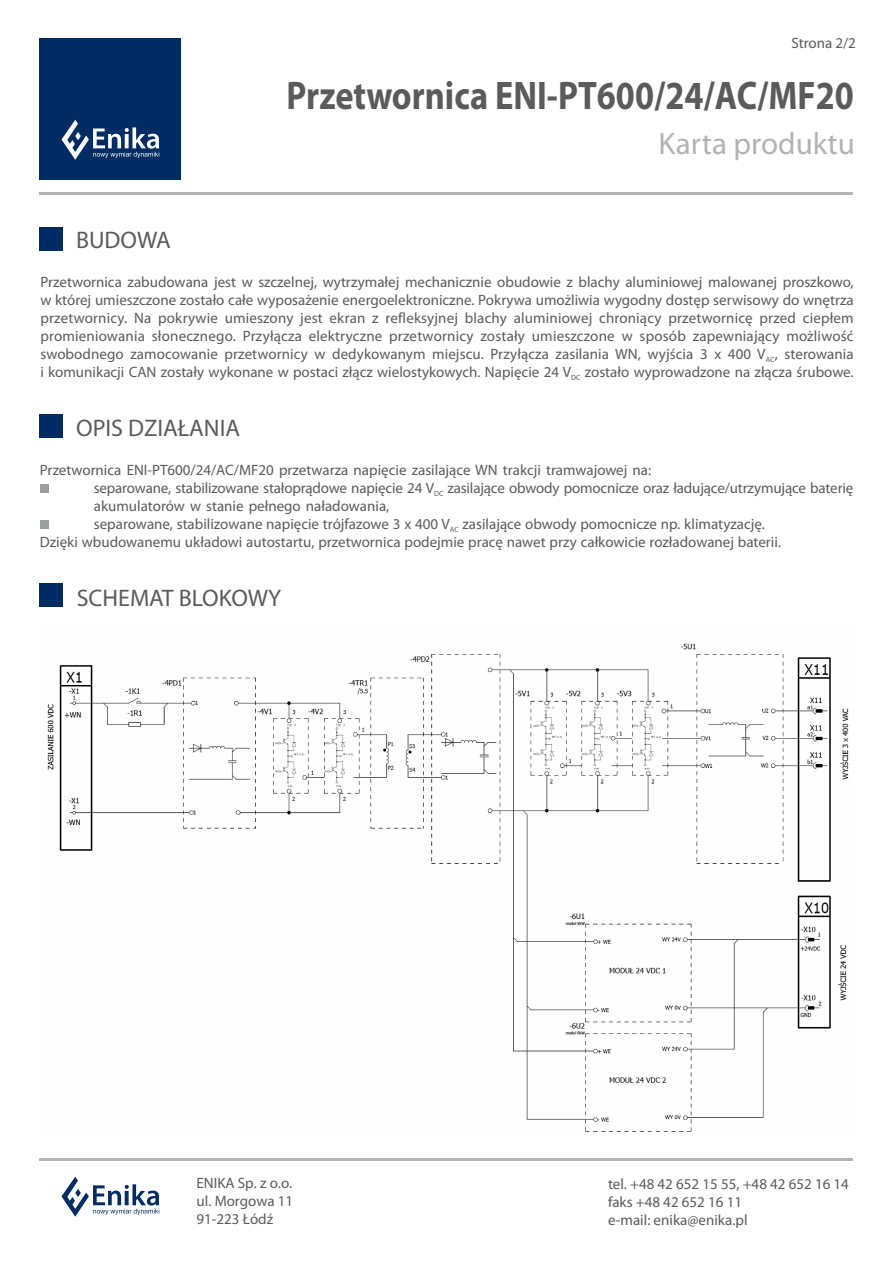
<style>
.page{position:relative;width:893px;height:1263px;background:#fff}
.page>*{position:absolute;margin:0;border:0;box-sizing:border-box;transform-origin:0 0}
.t1{font:700 40.05px "Myriad Pro";color:#5b5b5b;scale:.86 1}
.t2{font:31.05px "Myriad Pro";color:#b2b3b3}
.t3{font:24px "Myriad Pro";color:#5b5b5b}
.t4{font:15px/18px "Myriad Pro";color:#5b5b5b}
.t5{font:7.5px "Myriad Pro";letter-spacing:-.01em;color:#5b5b5b}
</style>
<div class="page">
<div style="left:40px;top:38px;width:141px;height:141px;background:#002c63"></div>
<svg style="left:62px;top:120px;width:98px;height:40px"></svg>
<hr style="left:40px;top:192px;width:813px;height:3px;background:#b2b3b3">
<hr style="left:40px;top:1158px;width:813px;height:3px;background:#b2b3b3">
<svg style="left:62px;top:1177px;width:98px;height:40px"></svg>
<div style="left:40px;top:228px;width:23px;height:23px;background:#002c63"></div>
<div style="left:40px;top:414px;width:23px;height:23px;background:#002c63"></div>
<div style="left:40px;top:484px;width:9px;height:9px;background:#9d9e9e"></div>
<div style="left:40px;top:520px;width:9px;height:9px;background:#9d9e9e"></div>
<div style="left:40px;top:583px;width:23px;height:23px;background:#002c63"></div>
<img style="left:47px;top:643px;width:802px;height:489px">
<p class="t4" style="left:791px;top:35px;width:66px">Strona 2/2</p>
<h1 class="t1" style="left:287px;top:79px;width:661px">Przetwornica ENI-PT600/24/AC/MF20</h1>
<h2 class="t2" style="left:658px;top:130px;width:198px">Karta produktu</h2>
<h3 class="t3" style="left:76px;top:230px;width:96px">BUDOWA</h3>
<p class="t4" style="left:40px;top:274px;width:815px;text-align:justify">Przetwornica zabudowana jest w szczelnej, wytrzymałej mechanicznie obudowie z blachy aluminiowej malowanej proszkowo, w której umieszczone zostało całe wyposażenie energoelektroniczne. Pokrywa umożliwia wygodny dostęp serwisowy do wnętrza przetwornicy. Na pokrywie umieszony jest ekran z refleksyjnej blachy aluminiowej chroniący przetwornicę przed ciepłem promieniowania słonecznego. Przyłącza elektryczne przetwornicy zostały umieszczone w sposób zapewniający możliwość swobodnego zamocowanie przetwornicy w dedykowanym miejscu. Przyłącza zasilania WN, wyjścia 3 x 400 V , sterowania</p>
<p class="t5" style="left:766px;top:356px;width:10px">AC</p>
<p class="t4" style="left:40px;top:364px;width:815px">i komunikacji CAN zostały wykonane w postaci złącz wielostykowych. Napięcie 24 V zostało wyprowadzone na złącza śrubowe.</p>
<p class="t5" style="left:571px;top:374px;width:11px">DC</p>
<h3 class="t3" style="left:76px;top:418px;width:165px">OPIS DZIAŁANIA</h3>
<p class="t4" style="left:94px;top:462px;width:761px;text-indent:-54px">Przetwornica ENI-PT600/24/AC/MF20 przetwarza napięcie zasilające WN trakcji tramwajowej na:<br>separowane, stabilizowane stałoprądowe napięcie 24 V zasilające obwody pomocnicze oraz ładujące/utrzymujące baterię</p>
<p class="t5" style="left:434px;top:490px;width:11px">DC</p>
<p class="t4" style="left:94px;top:498px;width:672px">akumulatorów w stanie pełnego naładowania,<br>separowane, stabilizowane napięcie trójfazowe 3 x 400 V zasilające obwody pomocnicze np. klimatyzację.</p>
<p class="t5" style="left:450px;top:526px;width:10px">AC</p>
<p class="t4" style="left:40px;top:534px;width:743px">Dzięki wbudowanemu układowi autostartu, przetwornica podejmie pracę nawet przy całkowicie rozładowanej baterii.</p>
<h3 class="t3" style="left:77px;top:588px;width:206px">SCHEMAT BLOKOWY</h3>
<p class="t4" style="left:197px;top:1174px;width:98px;text-align:justify">ENIKA Sp. z o.o. ul. Morgowa 11<br>91-223 Łódź</p>
<p class="t4" style="left:608px;top:1176px;width:242px">tel. +48 42 652 15 55, +48 42 652 16 14 faks +48 42 652 16 11<br>e-mail: enika@enika.pl</p>
</div>
